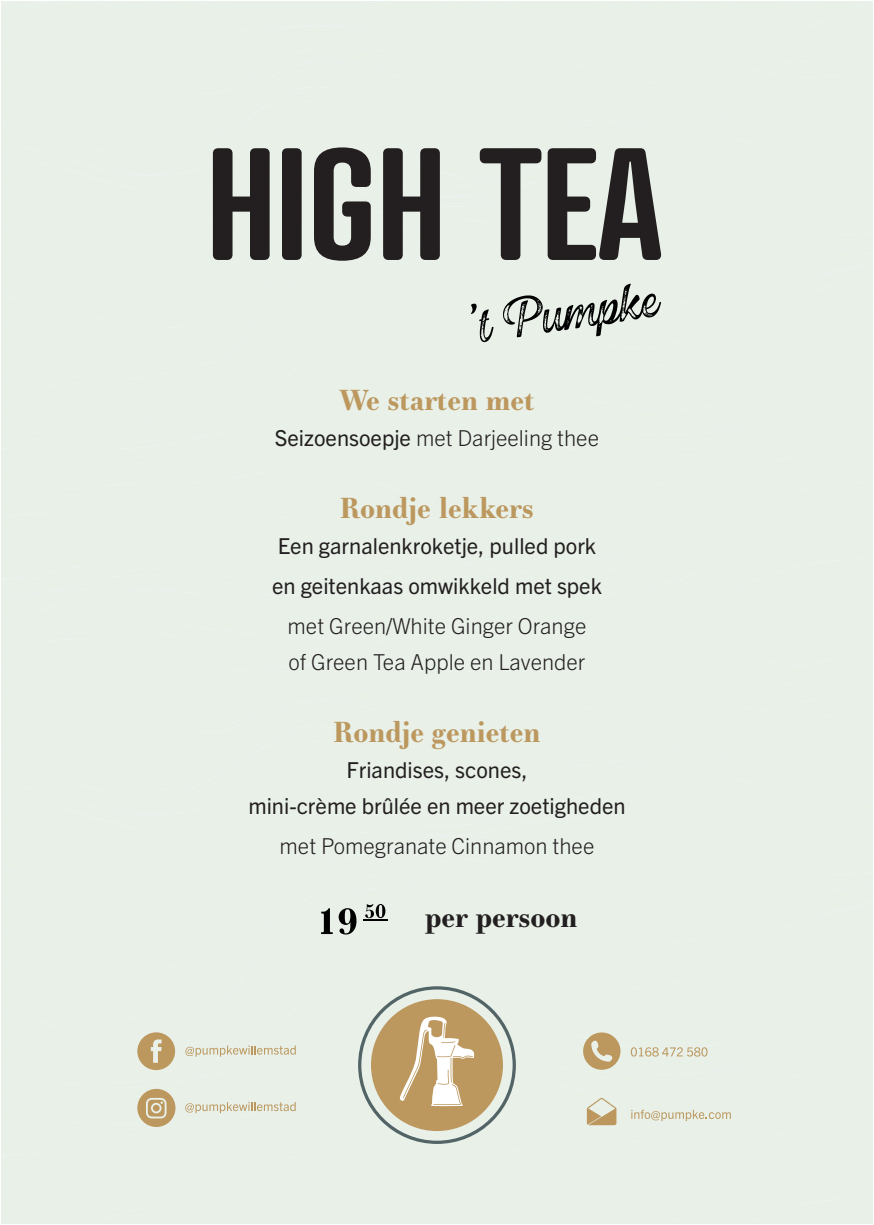
<style>
.page{position:relative;width:874px;height:1225px;background:#fff}
.page>*{position:absolute;margin:0;border:0;box-sizing:border-box;transform-origin:0 0}
.t1{font:700 28px "Essonnes Text";color:#bc985f}
.t2{font:700 28px "Essonnes Text";color:#231f20}
.t3{font:22px/40px "Trade Gothic Next LT Pro";color:#231f20;text-align:center}
.t4{font:300 22px "Trade Gothic Next LT Pro";color:#231f20}
.s1{font-weight:400}
.s2{font-weight:300}
</style>
<div class="page">
<div style="left:3px;top:596px;width:870px;height:26px;background:#e8f0e8"></div>
<div style="left:3px;top:622px;width:870px;height:27px;background:#e8f0e8"></div>
<div style="left:3px;top:649px;width:870px;height:25px;background:#e8f0e8"></div>
<div style="left:3px;top:674px;width:870px;height:19px;background:#e8f0e8"></div>
<div style="left:3px;top:693px;width:870px;height:33px;background:#e8f0e8"></div>
<div style="left:3px;top:726px;width:870px;height:5px;background:#e8f0e8"></div>
<div style="left:3px;top:731px;width:870px;height:5px;background:#e8f0e8"></div>
<div style="left:3px;top:736px;width:870px;height:59px;background:#e8f0e8"></div>
<div style="left:3px;top:795px;width:870px;height:13px;background:#e8f0e8"></div>
<div style="left:3px;top:808px;width:870px;height:9px;background:#e8f0e8"></div>
<div style="left:3px;top:817px;width:870px;height:22px;background:#e8f0e8"></div>
<div style="left:3px;top:839px;width:870px;height:16px;background:#e8f0e8"></div>
<div style="left:3px;top:855px;width:870px;height:9px;background:#e8f0e8"></div>
<div style="left:3px;top:864px;width:870px;height:16px;background:#e8f0e8"></div>
<div style="left:3px;top:880px;width:870px;height:5px;background:#e8f0e8"></div>
<div style="left:3px;top:885px;width:870px;height:21px;background:#e8f0e8"></div>
<div style="left:3px;top:906px;width:870px;height:37px;background:#e8f0e8"></div>
<div style="left:3px;top:943px;width:870px;height:19px;background:#e8f0e8"></div>
<div style="left:3px;top:962px;width:870px;height:34px;background:#e8f0e8"></div>
<div style="left:3px;top:996px;width:870px;height:29px;background:#e8f0e8"></div>
<div style="left:3px;top:1025px;width:870px;height:23px;background:#e8f0e8"></div>
<div style="left:3px;top:1048px;width:870px;height:30px;background:#e8f0e8"></div>
<div style="left:3px;top:1078px;width:870px;height:31px;background:#e8f0e8"></div>
<div style="left:3px;top:1109px;width:870px;height:41px;background:#e8f0e8"></div>
<div style="left:3px;top:1150px;width:870px;height:20px;background:#e8f0e8"></div>
<div style="left:3px;top:1170px;width:870px;height:17px;background:#e8f0e8"></div>
<div style="left:3px;top:1187px;width:870px;height:37px;background:#e8f0e8"></div>
<div style="left:3px;top:1px;width:870px;height:9px;background:#e8f0e8"></div>
<div style="left:3px;top:10px;width:870px;height:25px;background:#e8f0e8"></div>
<div style="left:3px;top:35px;width:870px;height:18px;background:#e8f0e8"></div>
<div style="left:3px;top:53px;width:870px;height:34px;background:#e8f0e8"></div>
<hr style="left:3px;top:87px;width:870px;height:4px;background:#e8f0e8">
<div style="left:3px;top:91px;width:870px;height:6px;background:#e8f0e8"></div>
<div style="left:3px;top:97px;width:870px;height:58px;background:#e8f0e8"></div>
<div style="left:3px;top:155px;width:870px;height:14px;background:#e8f0e8"></div>
<div style="left:3px;top:169px;width:870px;height:9px;background:#e8f0e8"></div>
<div style="left:3px;top:178px;width:870px;height:22px;background:#e8f0e8"></div>
<div style="left:3px;top:200px;width:870px;height:16px;background:#e8f0e8"></div>
<div style="left:3px;top:216px;width:870px;height:9px;background:#e8f0e8"></div>
<div style="left:3px;top:225px;width:870px;height:15px;background:#e8f0e8"></div>
<div style="left:3px;top:246px;width:870px;height:20px;background:#e8f0e8"></div>
<div style="left:3px;top:266px;width:870px;height:37px;background:#e8f0e8"></div>
<div style="left:3px;top:303px;width:870px;height:20px;background:#e8f0e8"></div>
<div style="left:3px;top:323px;width:870px;height:34px;background:#e8f0e8"></div>
<div style="left:3px;top:357px;width:870px;height:29px;background:#e8f0e8"></div>
<div style="left:3px;top:386px;width:870px;height:23px;background:#e8f0e8"></div>
<div style="left:3px;top:409px;width:870px;height:30px;background:#e8f0e8"></div>
<div style="left:3px;top:439px;width:870px;height:31px;background:#e8f0e8"></div>
<div style="left:3px;top:470px;width:870px;height:41px;background:#e8f0e8"></div>
<div style="left:3px;top:511px;width:870px;height:20px;background:#e8f0e8"></div>
<div style="left:3px;top:531px;width:870px;height:17px;background:#e8f0e8"></div>
<div style="left:3px;top:548px;width:870px;height:48px;background:#e8f0e8"></div>
<svg style="left:358px;top:986px;width:157px;height:158px;background:#cbbfa1"></svg>
<svg style="left:470px;top:303px;width:23px;height:39px"></svg>
<svg style="left:502px;top:283px;width:158px;height:54px;background:#b8beb8"></svg>
<svg style="left:213px;top:147px;width:448px;height:114px;background:#838582"></svg>
<svg style="left:321px;top:908px;width:11px;height:26px"></svg>
<hr style="left:362px;top:919px;width:25px;height:2px;background:#000">
<svg style="left:365px;top:904px;width:20px;height:14px"></svg>
<svg style="left:338px;top:908px;width:18px;height:26px"></svg>
<svg style="left:185px;top:1102px;width:110px;height:11px"></svg>
<svg style="left:137px;top:1089px;width:38px;height:38px"></svg>
<svg style="left:586px;top:1097px;width:30px;height:28px"></svg>
<svg style="left:631px;top:1109px;width:99px;height:12px"></svg>
<svg style="left:583px;top:1032px;width:37px;height:37px"></svg>
<svg style="left:630px;top:1047px;width:77px;height:9px"></svg>
<svg style="left:137px;top:1032px;width:38px;height:38px"></svg>
<svg style="left:185px;top:1045px;width:110px;height:11px"></svg>
<p class="t1" style="left:339px;top:379px;width:197px">We starten met</p>
<p class="t4" style="left:275px;top:422px;width:325px"><span class="s1">Seizoensoepje</span> met Darjeeling thee</p>
<p class="t1" style="left:340px;top:487px;width:195px">Rondje lekkers</p>
<p class="t3" style="left:278px;top:524px;width:320px">Een garnalenkroketje, pulled pork</p>
<p class="t3" style="left:272px;top:564px;width:331px">en geitenkaas omwikkeld met spek <span class="s2">met Green/White Ginger Orange</span></p>
<p class="t4" style="left:288px;top:646px;width:298px">of Green Tea Apple en Lavender</p>
<p class="t1" style="left:333px;top:711px;width:208px">Rondje genieten</p>
<p class="t3" style="left:346px;top:748px;width:183px">Friandises, scones,</p>
<p class="t3" style="left:248px;top:784px;width:378px">mini-crème brûlée en meer zoetigheden</p>
<p class="t4" style="left:279px;top:830px;width:316px">met Pomegranate Cinnamon thee</p>
<p class="t2" style="left:425px;top:897px;width:154px">per persoon</p>
</div>
